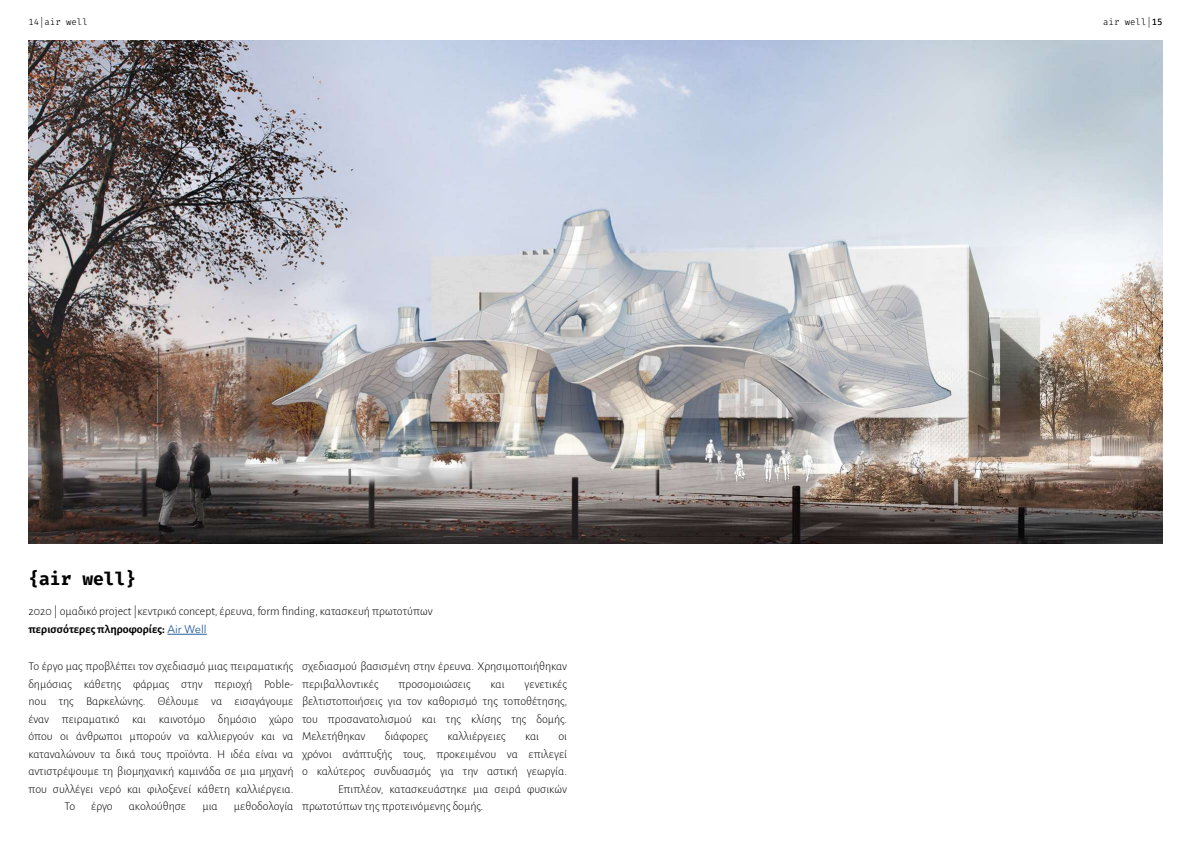
<style>
.page{position:relative;width:1191px;height:842px;background:#fff}
.page>*{position:absolute;margin:0;border:0;box-sizing:border-box;transform-origin:0 0}
.t1{font:700 18px "Fira Code";color:#020203}
.t2{font:300 12px/17.5px "Alegreya Sans";color:#020203}
.t3{font:300 9px "Fira Code";color:#000}
.s1{font-weight:700}
.s2{font-family:"Avenir Next Cyr";font-weight:400;font-size:11px;color:#275b9b}
</style>
<div class="page">
<img style="left:28px;top:40px;width:1134px;height:503px">
<hr style="left:167px;top:634px;width:40px;height:1px;background:#275b9b">
<p class="t3" style="left:28px;top:14px;width:61px">14|air well</p>
<h1 class="t1" style="left:28px;top:563px;width:109px">{air well}</h1>
<p class="t2" style="left:28px;top:602px;width:406px;line-height:18px">2020 | ομαδικό project |κεντρικό concept, έρευνα, form finding, κατασκευή πρωτοτύπων <span class="s1">περισσότερες πληροφορίες:</span> <span class="s2">Air Well</span></p>
<p class="t2" style="left:28px;top:657px;width:267px">Το έργο μας προβλέπει τον σχεδιασμό μιας πειραματικής</p>
<p class="t2" style="left:28px;top:674px;width:267px">δημόσιας κάθετης φάρμας στην περιοχή Poble-</p>
<p class="t2" style="left:28px;top:692px;width:267px">nou της Βαρκελώνης. Θέλουμε να εισαγάγουμε</p>
<p class="t2" style="left:28px;top:709px;width:267px">έναν πειραματικό και καινοτόμο δημόσιο χώρο</p>
<p class="t2" style="left:28px;top:727px;width:267px">όπου οι άνθρωποι μπορούν να καλλιεργούν και να</p>
<p class="t2" style="left:28px;top:744px;width:267px">καταναλώνουν τα δικά τους προϊόντα. Η ιδέα είναι να</p>
<p class="t2" style="left:28px;top:762px;width:267px">αντιστρέψουμε τη βιομηχανική καμινάδα σε μια μηχανή</p>
<p class="t2" style="left:28px;top:779px;width:267px">που συλλέγει νερό και φιλοξενεί κάθετη καλλιέργεια.</p>
<p class="t2" style="left:64px;top:797px;width:12px">Το</p>
<p class="t2" style="left:91px;top:797px;width:23px">έργο</p>
<p class="t2" style="left:129px;top:797px;width:59px">ακολούθησε</p>
<p class="t2" style="left:202px;top:797px;width:17px">μια</p>
<p class="t2" style="left:234px;top:797px;width:61px">μεθοδολογία</p>
<p class="t2" style="left:302px;top:657px;width:267px">σχεδιασμού βασισμένη στην έρευνα. Χρησιμοποιήθηκαν περιβαλλοντικές</p>
<p class="t2" style="left:302px;top:674px;width:267px;text-align:justify;text-indent:222px">γενετικές βελτιστοποιήσεις για τον καθορισμό της τοποθέτησης, του προσανατολισμού και της κλίσης της δομής.<br>Μελετήθηκαν</p>
<p class="t2" style="left:398px;top:674px;width:74px">προσομοιώσεις</p>
<p class="t2" style="left:490px;top:674px;width:16px">και</p>
<p class="t2" style="left:385px;top:727px;width:45px">διάφορες</p>
<p class="t2" style="left:447px;top:727px;width:60px">καλλιέργειες</p>
<p class="t2" style="left:525px;top:727px;width:16px">και</p>
<p class="t2" style="left:558px;top:727px;width:10px">οι</p>
<p class="t2" style="left:302px;top:744px;width:267px">χρόνοι ανάπτυξής τους, προκειμένου να επιλεγεί</p>
<p class="t2" style="left:302px;top:762px;width:267px">ο καλύτερος συνδυασμός για την αστική γεωργία.</p>
<p class="t2" style="left:338px;top:779px;width:231px">Επιπλέον, κατασκευάστηκε μια σειρά φυσικών</p>
<p class="t2" style="left:302px;top:797px;width:183px">πρωτοτύπων της προτεινόμενης δομής.</p>
<p class="t3" style="left:1103px;top:14px;width:61px">air well|15</p>
</div>
